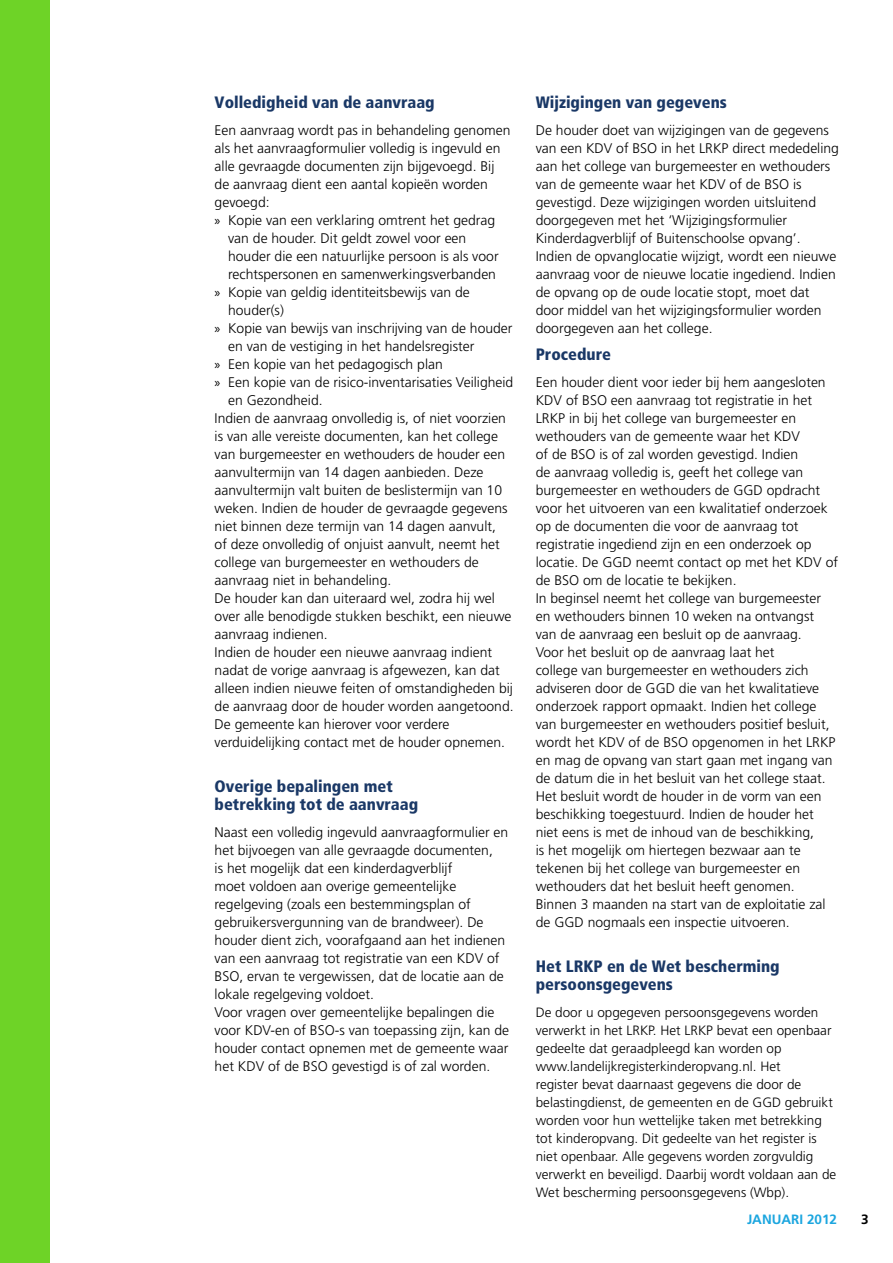
<style>
.page{position:relative;width:893px;height:1263px;background:#fff}
.page>*{position:absolute;margin:0;border:0;box-sizing:border-box;transform-origin:0 0}
.t1{font:900 condensed 16.5px/18px "Frutiger";color:#1a3866}
.t2{font:300 13.95px/18px "Frutiger";color:#000}
.t3{font:300 13.5px/18px "Frutiger";color:#000}
.t4{font:700 13.5px "Frutiger";color:#1ca6df}
.t5{font:700 13.5px "Frutiger";color:#000}
.s1{font-family:"Myriad Pro";font-weight:400}
</style>
<div class="page">
<div style="left:0;top:0;width:50px;height:1263px;background:#6ed327"></div>
<p class="t1" style="left:215px;top:93px;width:222px">Volledigheid van de aanvraag</p>
<p class="t2" style="left:215px;top:121px;width:297px">Een aanvraag wordt pas in behandeling genomen</p>
<p class="t2" style="left:215px;top:139px;width:288px">als het aanvraagformulier volledig is ingevuld en</p>
<p class="t2" style="left:215px;top:157px;width:281px">alle gevraagde documenten zijn bijgevoegd. Bij</p>
<p class="t2" style="left:215px;top:175px;width:275px">de aanvraag dient een aantal kopieën worden</p>
<p class="t2" style="left:215px;top:193px;width:57px">gevoegd:</p>
<p class="t2" style="left:215px;top:211px;width:282px"><span class="s1">»</span> Kopie van een verklaring omtrent het gedrag</p>
<p class="t2" style="left:228px;top:229px;width:240px">van de houder. Dit geldt zowel voor een</p>
<p class="t2" style="left:228px;top:247px;width:272px">houder die een natuurlijke persoon is als voor</p>
<p class="t2" style="left:228px;top:265px;width:269px">rechtspersonen en samenwerkingsverbanden</p>
<p class="t2" style="left:215px;top:283px;width:257px"><span class="s1">»</span> Kopie van geldig identiteitsbewijs van de</p>
<p class="t2" style="left:228px;top:301px;width:57px">houder(s)</p>
<p class="t2" style="left:215px;top:319px;width:299px"><span class="s1">»</span> Kopie van bewijs van inschrijving van de houder</p>
<p class="t2" style="left:228px;top:337px;width:248px">en van de vestiging in het handelsregister</p>
<p class="t2" style="left:215px;top:355px;width:230px"><span class="s1">»</span> Een kopie van het pedagogisch plan</p>
<p class="t2" style="left:215px;top:373px;width:300px"><span class="s1">»</span> Een kopie van de risico-inventarisaties Veiligheid</p>
<p class="t2" style="left:228px;top:391px;width:96px">en Gezondheid.</p>
<p class="t2" style="left:215px;top:409px;width:293px">Indien de aanvraag onvolledig is, of niet voorzien</p>
<p class="t2" style="left:215px;top:427px;width:285px">is van alle vereiste documenten, kan het college</p>
<p class="t2" style="left:215px;top:445px;width:292px">van burgemeester en wethouders de houder een</p>
<p class="t2" style="left:215px;top:463px;width:270px">aanvultermijn van 14 dagen aanbieden. Deze</p>
<p class="t2" style="left:215px;top:481px;width:289px">aanvultermijn valt buiten de beslistermijn van 10</p>
<p class="t2" style="left:215px;top:499px;width:295px">weken. Indien de houder de gevraagde gegevens</p>
<p class="t2" style="left:215px;top:517px;width:283px">niet binnen deze termijn van 14 dagen aanvult,</p>
<p class="t2" style="left:215px;top:535px;width:287px">of deze onvolledig of onjuist aanvult, neemt het</p>
<p class="t2" style="left:215px;top:553px;width:266px">college van burgemeester en wethouders de</p>
<p class="t2" style="left:215px;top:571px;width:178px">aanvraag niet in behandeling.</p>
<p class="t2" style="left:215px;top:589px;width:282px">De houder kan dan uiteraard wel, zodra hij wel</p>
<p class="t2" style="left:215px;top:607px;width:298px">over alle benodigde stukken beschikt, een nieuwe</p>
<p class="t2" style="left:215px;top:625px;width:115px">aanvraag indienen.</p>
<p class="t2" style="left:215px;top:643px;width:279px">Indien de houder een nieuwe aanvraag indient</p>
<p class="t2" style="left:215px;top:661px;width:287px">nadat de vorige aanvraag is afgewezen, kan dat</p>
<p class="t2" style="left:215px;top:679px;width:300px">alleen indien nieuwe feiten of omstandigheden bij</p>
<p class="t2" style="left:215px;top:697px;width:301px">de aanvraag door de houder worden aangetoond.</p>
<p class="t2" style="left:215px;top:715px;width:236px">De gemeente kan hierover voor verdere</p>
<p class="t2" style="left:215px;top:733px;width:292px">verduidelijking contact met de houder opnemen.</p>
<p class="t1" style="left:215px;top:777px;width:205px">Overige bepalingen met betrekking tot de aanvraag</p>
<p class="t2" style="left:215px;top:823px;width:296px">Naast een volledig ingevuld aanvraagformulier en het bijvoegen van alle gevraagde documenten,<br>is het mogelijk dat een kinderdagverblijf<br>moet voldoen aan overige gemeentelijke regelgeving (zoals een bestemmingsplan of gebruikersvergunning van de brandweer). De houder dient zich, voorafgaand aan het indienen van een aanvraag tot registratie van een KDV of BSO, ervan te vergewissen, dat de locatie aan de lokale regelgeving voldoet.<br>Voor vragen over gemeentelijke bepalingen die voor KDV-en of BSO-s van toepassing zijn, kan de houder contact opnemen met de gemeente waar het KDV of de BSO gevestigd is of zal worden.</p>
<p class="t1" style="left:536px;top:93px;width:193px">Wijzigingen van gegevens</p>
<p class="t2" style="left:536px;top:121px;width:305px">De houder doet van wijzigingen van de gegevens van een KDV of BSO in het LRKP direct mededeling aan het college van burgemeester en wethouders van de gemeente waar het KDV of de BSO is gevestigd. Deze wijzigingen worden uitsluitend doorgegeven met het ‘Wijzigingsformulier Kinderdagverblijf of Buitenschoolse opvang’.<br>Indien de opvanglocatie wijzigt, wordt een nieuwe aanvraag voor de nieuwe locatie ingediend. Indien de opvang op de oude locatie stopt, moet dat door middel van het wijzigingsformulier worden doorgegeven aan het college.</p>
<p class="t1" style="left:536px;top:345px;width:77px">Procedure</p>
<p class="t2" style="left:536px;top:373px;width:304px">Een houder dient voor ieder bij hem aangesloten KDV of BSO een aanvraag tot registratie in het LRKP in bij het college van burgemeester en wethouders van de gemeente waar het KDV<br>of de BSO is of zal worden gevestigd. Indien<br>de aanvraag volledig is, geeft het college van burgemeester en wethouders de GGD opdracht voor het uitvoeren van een kwalitatief onderzoek op de documenten die voor de aanvraag tot registratie ingediend zijn en een onderzoek op locatie. De GGD neemt contact op met het KDV of de BSO om de locatie te bekijken.<br>In beginsel neemt het college van burgemeester en wethouders binnen 10 weken na ontvangst van de aanvraag een besluit op de aanvraag.<br>Voor het besluit op de aanvraag laat het<br>college van burgemeester en wethouders zich adviseren door de GGD die van het kwalitatieve onderzoek rapport opmaakt. Indien het college van burgemeester en wethouders positief besluit, wordt het KDV of de BSO opgenomen in het LRKP en mag de opvang van start gaan met ingang van de datum die in het besluit van het college staat.<br>Het besluit wordt de houder in de vorm van een beschikking toegestuurd. Indien de houder het niet eens is met de inhoud van de beschikking,<br>is het mogelijk om hiertegen bezwaar aan te tekenen bij het college van burgemeester en wethouders dat het besluit heeft genomen.<br>Binnen 3 maanden na start van de exploitatie zal de GGD nogmaals een inspectie uitvoeren.</p>
<p class="t1" style="left:536px;top:957px;width:245px">Het LRKP en de Wet bescherming persoonsgegevens</p>
<p class="t3" style="left:536px;top:1003px;width:302px">De door u opgegeven persoonsgegevens worden verwerkt in het LRKP. Het LRKP bevat een openbaar gedeelte dat geraadpleegd kan worden op www.landelijkregisterkinderopvang.nl. Het<br>register bevat daarnaast gegevens die door de belastingdienst, de gemeenten en de GGD gebruikt worden voor hun wettelijke taken met betrekking tot kinderopvang. Dit gedeelte van het register is niet openbaar. Alle gegevens worden zorgvuldig verwerkt en beveiligd. Daarbij wordt voldaan aan de Wet bescherming persoonsgegevens (Wbp).</p>
<p class="t4" style="left:747px;top:1211px;width:92px">JANUARI 2012</p>
<p class="t5" style="left:861px;top:1211px;width:9px">3</p>
</div>
